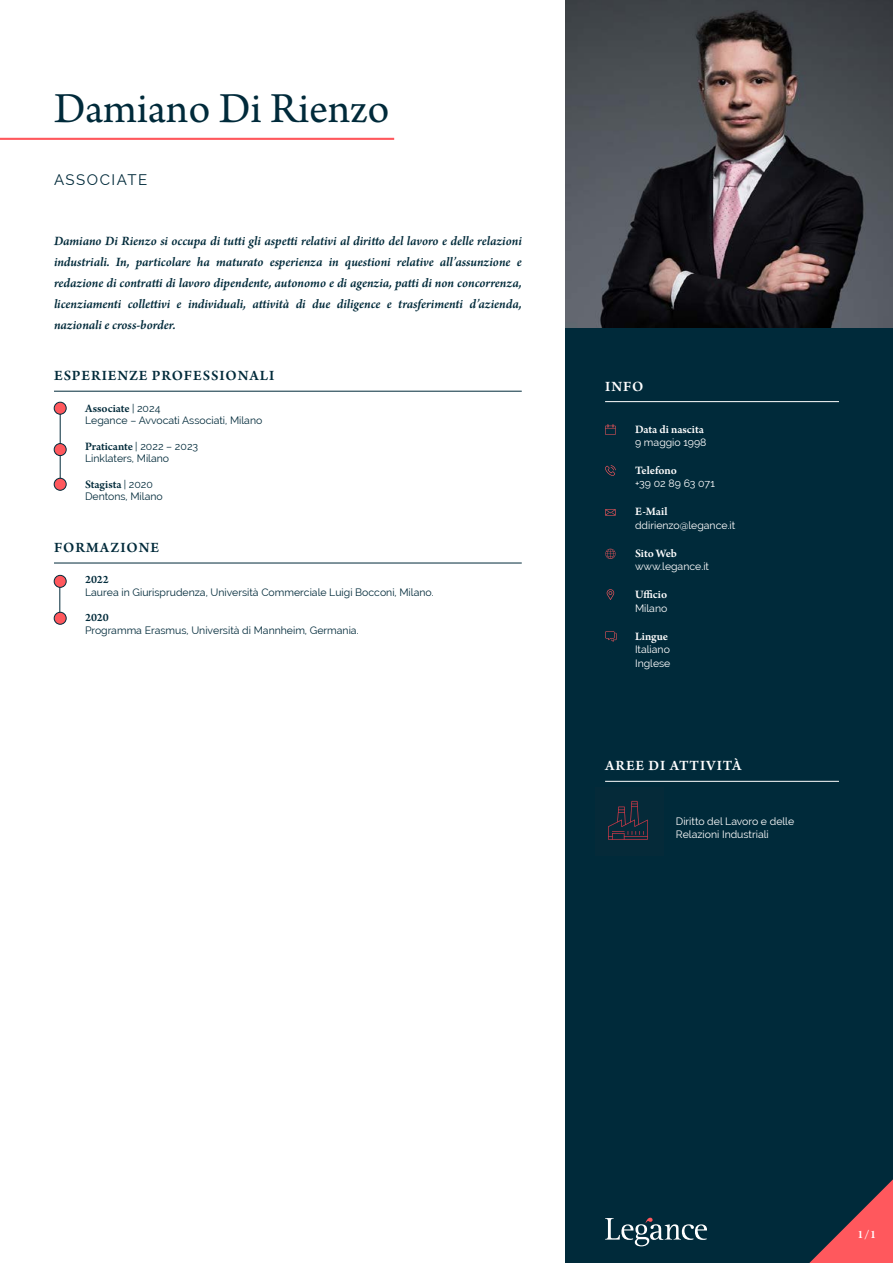
<style>
.page{position:relative;width:893px;height:1263px;background:#fff}
.page>*{position:absolute;margin:0;border:0;box-sizing:border-box;transform-origin:0 0}
.t1{font:45px "Arno Pro";color:#002a3a}
.t2{font:600 15px "Arno Pro";letter-spacing:.06em;color:#002a3a}
.t3{font:600 15px "Arno Pro";letter-spacing:.06em;color:#fff}
.t4{font:15px "Raleway";letter-spacing:.1em;color:#002a3a}
.t5{font:italic 600 13.5px/21px "Arno Pro";color:#002a3a;text-align:justify}
.t6{font:600 12px "Arno Pro";letter-spacing:-.005em;color:#002a3a}
.t7{font:600 12px "Arno Pro";color:#fff}
.t8{font:10.5px "Raleway";color:#002a3a}
.t9{font:10.5px/13.5px "Raleway";color:#fff}
.s1{font-family:"Raleway";font-weight:400;font-size:10.5px}
</style>
<div class="page">
<hr style="left:54px;top:391px;width:468px;height:1px;background:#002a3a">
<hr style="left:60px;top:408px;width:1px;height:82px;background:#002a3a">
<div style="left:54px;top:402px;width:12px;height:12px;background:#ff585d;border-radius:50%"></div>
<div style="left:54px;top:402px;width:12px;height:12px;border:1px solid #002a3a;border-radius:50%"></div>
<div style="left:54px;top:444px;width:12px;height:12px;background:#ff585d;border-radius:50%"></div>
<div style="left:54px;top:443px;width:12px;height:13px;border:1px solid #002a3a;border-radius:50%"></div>
<div style="left:54px;top:478px;width:12px;height:12px;background:#ff585d;border-radius:50%"></div>
<div style="left:54px;top:478px;width:12px;height:12px;border:1px solid #002a3a;border-radius:50%"></div>
<div style="left:566px;top:0;width:327px;height:1263px;background:#002a3a"></div>
<svg style="left:605px;top:1218px;width:102px;height:28px"></svg>
<svg style="left:809px;top:1179px;width:84px;height:84px"></svg>
<hr style="left:0;top:138px;width:394px;height:2px;background:#ff585d">
<hr style="left:54px;top:563px;width:468px;height:1px;background:#002a3a">
<hr style="left:60px;top:579px;width:1px;height:39px;background:#002a3a">
<div style="left:54px;top:575px;width:12px;height:12px;background:#ff585d;border-radius:50%"></div>
<div style="left:54px;top:575px;width:12px;height:12px;border:1px solid #002a3a;border-radius:50%"></div>
<div style="left:54px;top:612px;width:12px;height:12px;background:#ff585d;border-radius:50%"></div>
<div style="left:54px;top:612px;width:12px;height:12px;border:1px solid #002a3a;border-radius:50%"></div>
<hr style="left:605px;top:401px;width:234px;height:1px;background:#fff">
<hr style="left:605px;top:781px;width:234px;height:1px;background:#fff">
<svg style="left:607px;top:589px;width:7px;height:11px"></svg>
<svg style="left:605px;top:509px;width:11px;height:7px"></svg>
<svg style="left:605px;top:465px;width:11px;height:11px"></svg>
<svg style="left:605px;top:549px;width:11px;height:10px"></svg>
<svg style="left:605px;top:424px;width:11px;height:11px"></svg>
<svg style="left:605px;top:631px;width:12px;height:11px"></svg>
<div style="left:595px;top:786px;width:69px;height:69px;background:#052a39"></div>
<svg style="left:608px;top:801px;width:40px;height:38px"></svg>
<img style="left:566px;top:0;width:327px;height:327px">
<h1 class="t1" style="left:54px;top:83px;width:337px">Damiano Di Rienzo</h1>
<p class="t4" style="left:54px;top:171px;width:95px">ASSOCIATE</p>
<p class="t5" style="left:54px;top:231px;width:469px">Damiano Di Rienzo si occupa di tutti gli aspetti relativi al diritto del lavoro e delle relazioni industriali. In, particolare ha maturato esperienza in questioni relative all’assunzione e redazione di contratti di lavoro dipendente, autonomo e di agenzia, patti di non concorrenza, licenziamenti collettivi e individuali, attività di due diligence e trasferimenti d’azienda, nazionali e cross-border.</p>
<p class="t2" style="left:54px;top:367px;width:222px">ESPERIENZE PROFESSIONALI</p>
<p class="t6" style="left:85px;top:401px;width:77px">Associate <span class="s1">| 2024</span></p>
<p class="t8" style="left:85px;top:415px;width:179px">Legance – Avvocati Associati, Milano</p>
<p class="t6" style="left:85px;top:439px;width:115px">Praticante <span class="s1">| 2022 – 2023</span></p>
<p class="t8" style="left:85px;top:453px;width:86px">Linklaters, Milano</p>
<p class="t6" style="left:85px;top:477px;width:69px">Stagista <span class="s1">| 2020</span></p>
<p class="t8" style="left:85px;top:491px;width:79px">Dentons, Milano</p>
<p class="t2" style="left:54px;top:539px;width:106px">FORMAZIONE</p>
<p class="t6" style="left:85px;top:573px;width:25px">2022</p>
<p class="t8" style="left:85px;top:586px;width:350px">Laurea in Giurisprudenza, Università Commerciale Luigi Bocconi, Milano.</p>
<p class="t6" style="left:85px;top:611px;width:25px">2020</p>
<p class="t8" style="left:85px;top:624px;width:275px">Programma Erasmus, Università di Mannheim, Germania.</p>
<p class="t3" style="left:605px;top:378px;width:40px">INFO</p>
<p class="t7" style="left:635px;top:422px;width:70px">Data di nascita</p>
<p class="t9" style="left:635px;top:436px;width:73px">9 maggio 1998</p>
<p class="t7" style="left:635px;top:463px;width:43px">Telefono</p>
<p class="t9" style="left:635px;top:477px;width:81px">+39 02 89 63 071</p>
<p class="t7" style="left:635px;top:505px;width:34px">E-Mail</p>
<p class="t9" style="left:635px;top:518px;width:102px">ddirienzo@legance.it</p>
<p class="t7" style="left:635px;top:546px;width:43px">Sito Web</p>
<p class="t9" style="left:635px;top:560px;width:76px">www.legance.it</p>
<p class="t7" style="left:635px;top:588px;width:34px">Ufficio</p>
<p class="t9" style="left:635px;top:601px;width:34px">Milano</p>
<p class="t7" style="left:635px;top:629px;width:35px">Lingue</p>
<p class="t9" style="left:635px;top:643px;width:37px">Italiano<br>Inglese</p>
<p class="t3" style="left:605px;top:757px;width:138px">AREE DI ATTIVITÀ</p>
<p class="t9" style="left:676px;top:814px;width:120px">Diritto del Lavoro e delle<br>Relazioni Industriali</p>
<p class="t7" style="left:857px;top:1228px;width:20px">1/1</p>
</div>
